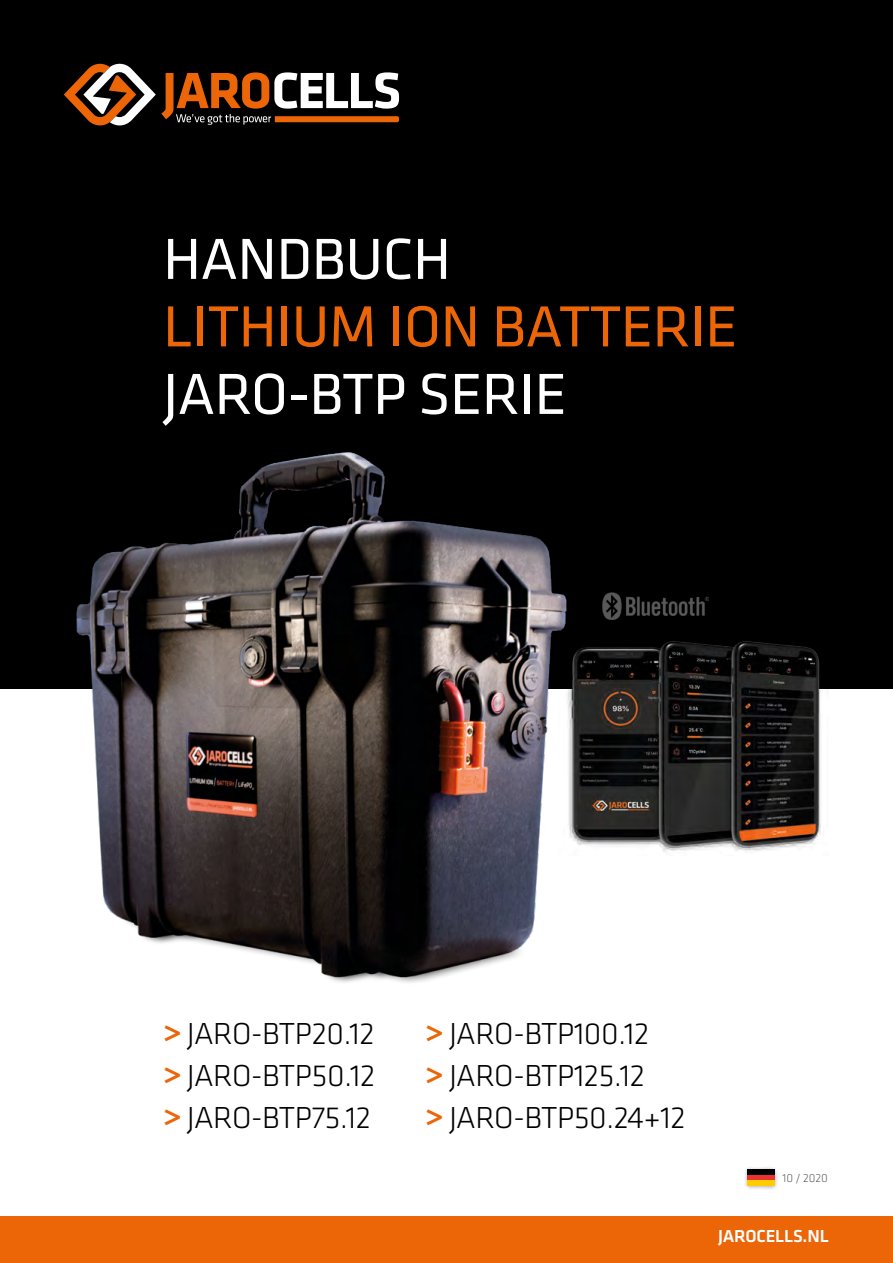
<style>
.page{position:relative;width:893px;height:1263px;background:#fff}
.page>*{position:absolute;margin:0;border:0;box-sizing:border-box;transform-origin:0 0}
.t1{font:60px "Klavika";letter-spacing:-.01em;color:#fff}
.t2{font:60px "Klavika";letter-spacing:-.01em;color:#ec6608}
.t3{font:300 31.5px/42px "Klavika";letter-spacing:-.01em;color:#000;text-align:justify}
.t4{font:500 18px "Klavika";letter-spacing:-.01em;color:#fff}
.t5{font:300 12px "Klavika";letter-spacing:-.015em;color:#646363}
.s1{font-weight:700;color:#ec6608}
</style>
<div class="page">
<div style="left:0;top:0;width:893px;height:689px;background:#000"></div>
<div style="left:0;top:1216px;width:893px;height:47px;background:#ec6608"></div>
<svg style="left:64px;top:64px;width:335px;height:61px"></svg>
<div style="left:744px;top:1165px;width:35px;height:24px;background:#000;opacity:.35"></div>
<div style="left:748px;top:1169px;width:27px;height:6px;background:#000"></div>
<div style="left:748px;top:1175px;width:27px;height:5px;background:#e73431"></div>
<div style="left:748px;top:1180px;width:27px;height:5px;background:#fc0"></div>
<img style="left:76px;top:452px;width:491px;height:531px">
<img style="left:603px;top:593px;width:105px;height:26px">
<img style="left:559px;top:633px;width:262px;height:223px">
<h1 class="t1" style="left:163px;top:226px;width:290px">HANDBUCH</h1>
<h1 class="t2" style="left:163px;top:294px;width:576px">LITHIUM ION BATTERIE</h1>
<h1 class="t1" style="left:163px;top:361px;width:405px">JARO-BTP SERIE</h1>
<p class="t3" style="left:163px;top:1013px;width:214px"><span class="s1">&gt;</span> JARO-BTP20.12 <span class="s1">&gt;</span> JARO-BTP50.12 <span class="s1">&gt;</span> JARO-BTP75.12</p>
<p class="t3" style="left:425px;top:1013px;width:262px;text-align:left"><span class="s1">&gt;</span> JARO-BTP100.12<br><span class="s1">&gt;</span> JARO-BTP125.12<br><span class="s1">&gt;</span> JARO-BTP50.24+12</p>
<p class="t5" style="left:783px;top:1171px;width:47px">10 / 2020</p>
<p class="t4" style="left:718px;top:1227px;width:112px">JAROCELLS.NL</p>
</div>
